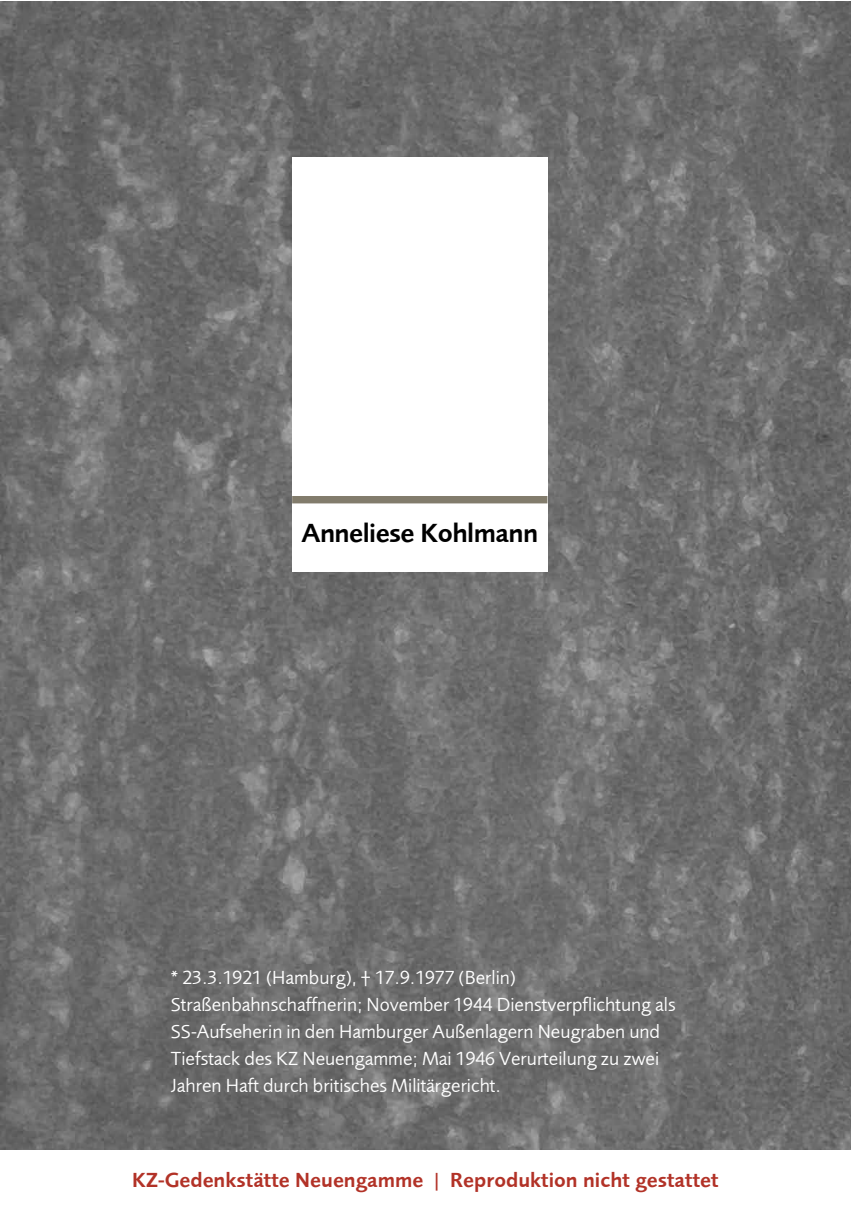
<style>
.page{position:relative;width:851px;height:1212px;background:#fff}
.page>*{position:absolute;margin:0;border:0;box-sizing:border-box;transform-origin:0 0}
.t1{font:27px "Foundry Sans Demi CE";letter-spacing:-.02em;color:#000}
.t2{font:21px "Foundry Sans Demi";color:#b23227}
.t3{font:19.5px/27px "Foundry Sans";color:#fff}
</style>
<div class="page">
<img style="left:1px;top:1px;width:849px;height:1149px">
<div style="left:292px;top:483px;width:255px;height:89px;background:#fff"></div>
<div style="left:292px;top:496px;width:255px;height:7px;background:#827c6c"></div>
<div style="left:292px;top:158px;width:255px;height:338px;background:#fff"></div>
<h1 class="t1" style="left:301px;top:517px;width:238px">Anneliese Kohlmann</h1>
<p class="t3" style="left:171px;top:964px;width:506px">* 23.3.1921 (Hamburg), † 17.9.1977 (Berlin)<br>Straßenbahnschaffnerin; November 1944 Dienstverpflichtung als SS-Aufseherin in den Hamburger Außenlagern Neugraben und Tiefstack des KZ Neuengamme; Mai 1946 Verurteilung zu zwei Jahren Haft durch britisches Militärgericht.</p>
<p class="t2" style="left:132px;top:1168px;width:588px">KZ-Gedenkstätte Neuengamme | Reproduktion nicht gestattet</p>
</div>
